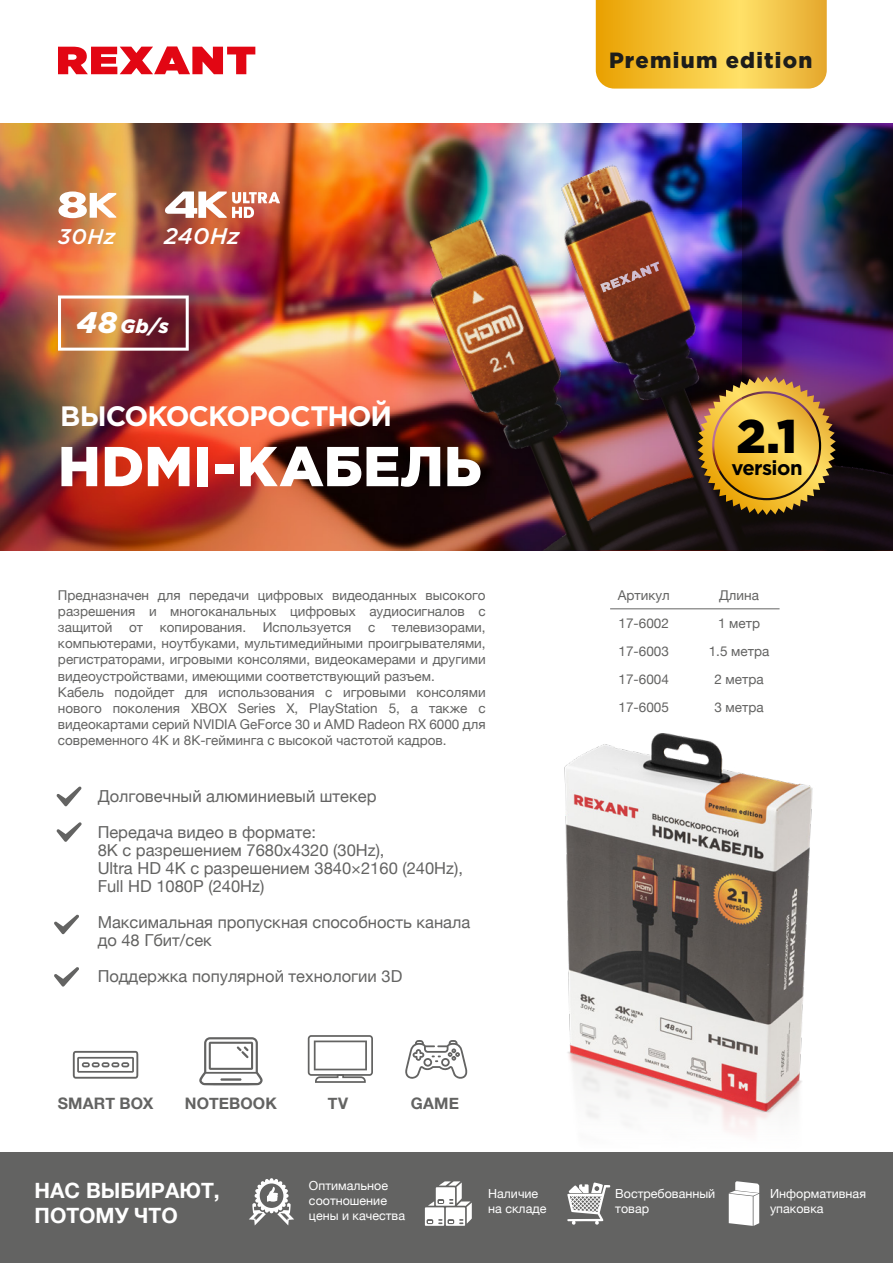
<style>
.page{position:relative;width:893px;height:1263px;background:#fff}
.page>*{position:absolute;margin:0;border:0;box-sizing:border-box;transform-origin:0 0}
.t1{font:900 56.1px "Gotham Pro";letter-spacing:.005em;color:#fff}
.t2{font:900 47.25px "Gotham Pro";color:#000}
.t3{font:700 28.05px "Gotham Pro";letter-spacing:-.035em;color:#fff}
.t4{font:italic 500 22.65px "Gotham Pro";letter-spacing:.015em;color:#fff}
.t5{font:900 22.05px "Gotham Pro";letter-spacing:.055em;color:#1d1d1b}
.t6{font:italic 500 21.3px "Gotham Pro";color:#fff}
.t7{font:700 21px/25.2px "Helvetica Neue";color:#fff}
.t8{font:700 20.25px "Gotham Pro";letter-spacing:-.03em;color:#000}
.t9{font:italic 900 19.35px "Gotham Pro";color:#fff}
.t10{font:16.5px/18px "Helvetica Neue";color:#636362}
.t11{font:700 15.9px "Helvetica Neue";letter-spacing:.01em;color:#636362}
.t12{font:13.5px/16.2px "Helvetica Neue";color:#636362}
.t13{font:12.45px/15px "Helvetica Neue";color:#fff}
.s1{font-size:29.7px}
</style>
<div class="page">
<div style="left:0;top:1152px;width:893px;height:111px;background:#636362"></div>
<img style="left:0;top:124px;width:893px;height:427px">
<svg style="left:58px;top:46px;width:197px;height:28px"></svg>
<svg style="left:596px;top:0;width:231px;height:89px;background:#f3c23e"></svg>
<svg style="left:56px;top:786px;width:26px;height:20px"></svg>
<svg style="left:56px;top:822px;width:26px;height:20px"></svg>
<svg style="left:54px;top:967px;width:25px;height:19px"></svg>
<svg style="left:54px;top:914px;width:25px;height:20px"></svg>
<img style="left:697px;top:376px;width:139px;height:139px">
<svg style="left:714px;top:393px;width:105px;height:105px;background:#f3c441"></svg>
<svg style="left:58px;top:295px;width:131px;height:56px;background:#b46e58"></svg>
<svg style="left:308px;top:1035px;width:65px;height:48px"></svg>
<svg style="left:199px;top:1037px;width:64px;height:48px"></svg>
<svg style="left:405px;top:1040px;width:62px;height:39px"></svg>
<svg style="left:73px;top:1051px;width:65px;height:28px"></svg>
<svg style="left:58px;top:191px;width:58px;height:27px"></svg>
<svg style="left:165px;top:191px;width:115px;height:27px"></svg>
<svg style="left:567px;top:1202px;width:37px;height:23px"></svg>
<svg style="left:249px;top:1178px;width:45px;height:47px"></svg>
<svg style="left:425px;top:1181px;width:47px;height:45px"></svg>
<svg style="left:729px;top:1202px;width:30px;height:24px"></svg>
<hr style="left:610px;top:608px;width:170px;height:1px;background:#636362">
<img style="left:564px;top:733px;width:249px;height:469px">
<h3 class="t6" style="left:58px;top:224px;width:59px">30Hz</h3>
<h3 class="t4" style="left:164px;top:223px;width:77px">240Hz</h3>
<h3 class="t9" style="left:77px;top:315px;width:93px"><span class="s1">48</span>Gb/s</h3>
<h3 class="t3" style="left:60px;top:400px;width:333px">ВЫСОКОСКОРОСТНОЙ</h3>
<h1 class="t1" style="left:58px;top:434px;width:425px">HDMI-КАБЕЛЬ</h1>
<p class="t12" style="left:58px;top:587px;width:429px">Предназначен для передачи цифровых видеоданных высокого разрешения и многоканальных цифровых аудиосигналов с защитой от копирования. Используется с телевизорами, компьютерами, ноутбуками, мультимедийными проигрывателями, регистраторами, игровыми консолями, видеокамерами и другими видеоустройствами, имеющими соответствующий разъем.<br>Кабель подойдет для использования с игровыми консолями нового поколения XBOX Series X, PlayStation 5, а также с видеокартами серий NVIDIA GeForce 30 и AMD Radeon RX 6000 для современного 4К и 8К-гейминга с высокой частотой кадров.</p>
<p class="t10" style="left:98px;top:779px;width:280px;line-height:36px">Долговечный алюминиевый штекер<br>Передача видео в формате:</p>
<p class="t10" style="left:98px;top:842px;width:367px">8K c разрешением 7680x4320 (30Hz),<br>Ultra HD 4K с разрешением 3840×2160 (240Hz),<br>Full HD 1080P (240Hz)</p>
<p class="t10" style="left:98px;top:914px;width:374px">Максимальная пропускная способность канала до 48 Гбит/сек</p>
<p class="t10" style="left:98px;top:968px;width:306px">Поддержка популярной технологии 3D</p>
<p class="t11" style="left:58px;top:1091px;width:97px">SMART BOX</p>
<p class="t11" style="left:185px;top:1091px;width:93px">NOTEBOOK</p>
<p class="t11" style="left:328px;top:1091px;width:22px">TV</p>
<p class="t11" style="left:411px;top:1091px;width:50px">GAME</p>
<h3 class="t5" style="left:609px;top:47px;width:205px">Premium edition</h3>
<h2 class="t2" style="left:736px;top:409px;width:62px">2.1</h2>
<h3 class="t8" style="left:731px;top:456px;width:73px">version</h3>
<p class="t12" style="left:618px;top:581px;width:54px;line-height:28.2px;text-align:justify">Артикул 17-6002<br>17-6003<br>17-6004<br>17-6005</p>
<p class="t12" style="left:709px;top:581px;width:62px;line-height:28.2px;text-align:center">Длина<br>1 метр<br>1.5 метра<br>2 метра<br>3 метра</p>
<h3 class="t7" style="left:35px;top:1178px;width:187px">НАС ВЫБИРАЮТ,<br>ПОТОМУ ЧТО</h3>
<p class="t13" style="left:309px;top:1179px;width:98px">Оптимальное соотношение цены и качества</p>
<p class="t13" style="left:488px;top:1187px;width:60px">Наличие на складе</p>
<p class="t13" style="left:615px;top:1187px;width:102px">Востребованный товар</p>
<p class="t13" style="left:770px;top:1187px;width:97px">Информативная упаковка</p>
</div>
